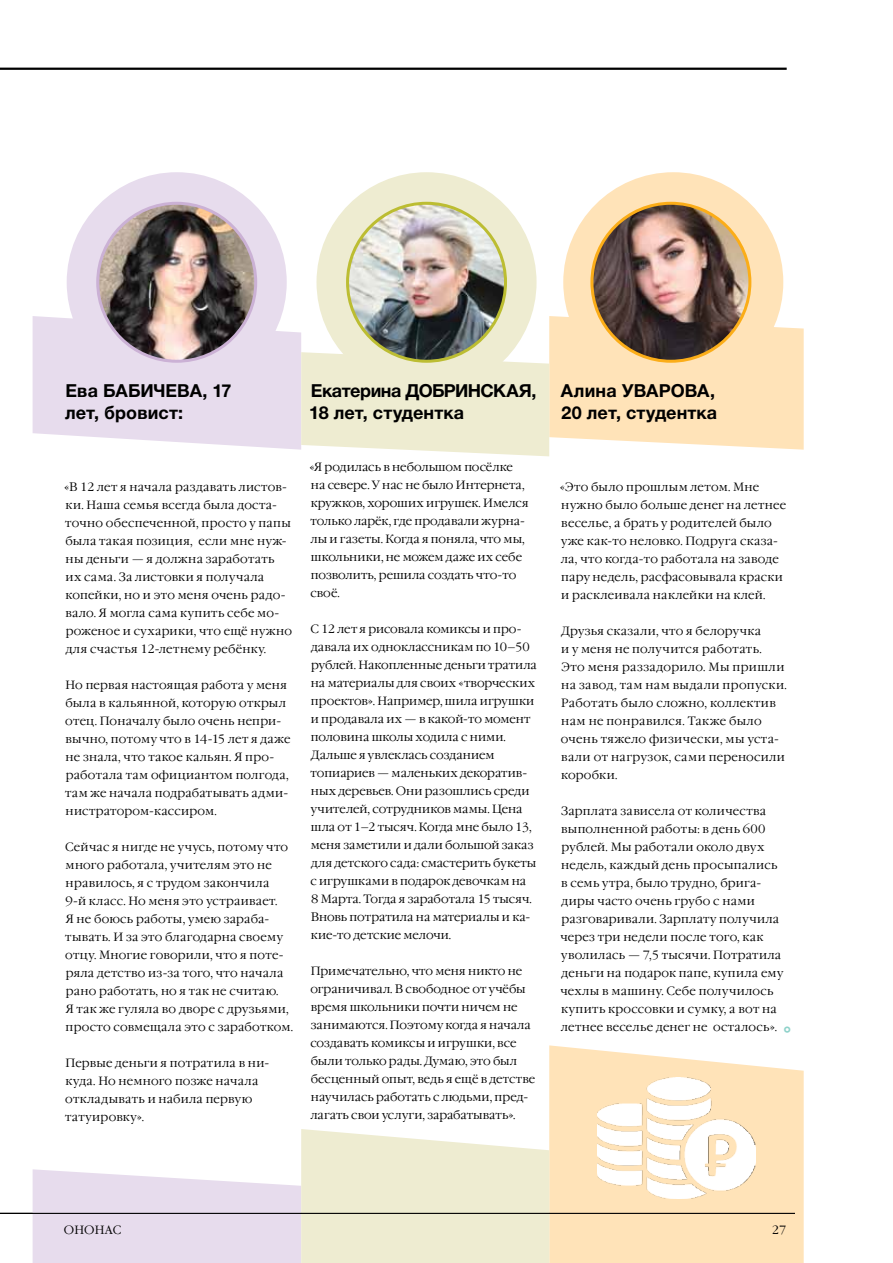
<style>
.page{position:relative;width:893px;height:1263px;background:#fff}
.page>*{position:absolute;margin:0;border:0;box-sizing:border-box;transform-origin:0 0}
.t1{font:26.1px "Garamond Bold ITC";color:#8fd2ca}
.t2{font:700 18px/21.6px "Helvetica Neue Cyr";letter-spacing:.005em;color:#000}
.t3{font:700 18px "Helvetica Neue Cyr";letter-spacing:-.03em;color:#000}
.t4{font:12px/18px "Garamond Light ITC";letter-spacing:.015em;color:#000}
</style>
<div class="page">
<svg style="left:549px;top:1045px;width:255px;height:218px;background:#fee5be"></svg>
<svg style="left:33px;top:1129px;width:516px;height:134px"></svg>
<div style="left:316px;top:172px;width:221px;height:220px;background:#eeecd1;border-radius:50%"></div>
<div style="left:67px;top:172px;width:220px;height:220px;background:#e7dced;border-radius:50%"></div>
<hr style="left:0;top:1213px;width:795px;height:1px;background:#000">
<svg style="left:33px;top:316px;width:771px;height:140px"></svg>
<img style="left:348px;top:203px;width:157px;height:158px;border-radius:79px">
<div style="left:346px;top:202px;width:161px;height:161px;border:3px solid #bcbd32;border-radius:50%"></div>
<div style="left:563px;top:172px;width:220px;height:220px;background:#ffe3b8;border-radius:50%"></div>
<img style="left:98px;top:203px;width:158px;height:158px;border-radius:79px">
<div style="left:96px;top:202px;width:161px;height:161px;border:3px solid #cbb1d5;border-radius:50%"></div>
<img style="left:592px;top:203px;width:158px;height:158px;border-radius:79px">
<div style="left:590px;top:202px;width:161px;height:161px;border:3px solid #fbad18;border-radius:50%"></div>
<img style="left:598px;top:1077px;width:157px;height:122px">
<h2 class="t2" style="left:65px;top:380px;width:168px;text-indent:100px">ева, 17 лет, бровист:</h2>
<h2 class="t2" style="left:66px;top:380px;width:76px">Ева Бабич</h2>
<p class="t4" style="left:64px;top:477px;width:229px">«В 12 лет я начала раздавать листов&shy;ки. Наша семья всегда была доста&shy;точно обеспеченной, просто у папы была такая позиция, если мне нуж&shy;ны деньги — я должна заработать<br>их сама. За листовки я получала копейки, но и это меня очень радо&shy;вало. Я могла сама купить себе мо&shy;роженое и сухарики, что ещё нужно для счастья 12-летнему ребёнку.</p>
<p class="t4" style="left:65px;top:675px;width:227px">Но первая настоящая работа у меня была в кальянной, которую открыл отец. Поначалу было очень непри&shy;вычно, потому что в 14-15 лет я даже не знала, что такое кальян. Я про&shy;работала там официантом полгода, там же начала подрабатывать адми&shy;нистратором-кассиром.</p>
<p class="t4" style="left:65px;top:837px;width:229px">Сейчас я нигде не учусь, потому что много работала, учителям это не нравилось, я с трудом закончила<br>9-й класс. Но меня это устраивает.<br>Я не боюсь работы, умею зараба&shy;тывать. И за это благодарна своему отцу. Многие говорили, что я поте&shy;ряла детство из-за того, что начала рано работать, но я так не считаю.<br>Я так же гуляла во дворе с друзьями, просто совмещала это с заработком.</p>
<p class="t4" style="left:65px;top:1053px;width:206px">Первые деньги я потратила в ни&shy;куда. Но немного позже начала откладывать и набила первую татуировку».</p>
<h2 class="t3" style="left:311px;top:381px;width:134px">Екатерина Добри</h2>
<h2 class="t2" style="left:468px;top:380px;width:70px">нская,</h2>
<h2 class="t2" style="left:309px;top:401px;width:156px">18 лет, студентка</h2>
<p class="t4" style="left:309px;top:457px;width:221px">«Я родилась в небольшом посёлке на севере. У нас не было Интернета, кружков, хороших игрушек. Имелся только ларёк, где продавали журна&shy;лы и газеты. Когда я поняла, что мы, школьники, не можем даже их себе позволить, решила создать что-то своё.</p>
<p class="t4" style="left:310px;top:619px;width:228px">С 12 лет я рисовала комиксы и про&shy;давала их одноклассникам по 10–50 рублей. Накопленные деньги тратила на материалы для своих «творческих проектов». Например, шила игрушки и продавала их — в какой-то момент половина школы ходила с ними.<br>Дальше я увлеклась созданием топиариев — маленьких декоратив&shy;ных деревьев. Они разошлись среди учителей, сотрудников мамы. Цена шла от 1–2 тысяч. Когда мне было 13, меня заметили и дали большой заказ для детского сада: смастерить букеты с игрушками в подарок девочкам на<br>8 Марта. Тогда я заработала 15 тысяч.<br>Вновь потратила на материалы и ка&shy;кие-то детские мелочи.</p>
<p class="t4" style="left:310px;top:961px;width:226px">Примечательно, что меня никто не ограничивал. В свободное от учёбы время школьники почти ничем не занимаются. Поэтому когда я начала создавать комиксы и игрушки, все были только рады. Думаю, это был бесценный опыт, ведь я ещё в детстве научилась работать с людьми, пред&shy;лагать свои услуги, зарабатывать».</p>
<h2 class="t2" style="left:561px;top:380px;width:158px">Алина Уварова,<br>20 лет, студентка</h2>
<p class="t4" style="left:560px;top:477px;width:228px">«Это было прошлым летом. Мне нужно было больше денег на летнее веселье, а брать у родителей было уже как-то неловко. Подруга сказа&shy;ла, что когда-то работала на заводе пару недель, расфасовывала краски и расклеивала наклейки на клей.</p>
<p class="t4" style="left:561px;top:621px;width:228px">Друзья сказали, что я белоручка<br>и у меня не получится работать.<br>Это меня раззадорило. Мы пришли на завод, там нам выдали пропуски.<br>Работать было сложно, коллектив нам не понравился. Также было очень тяжело физически, мы уста&shy;вали от нагрузок, сами переносили коробки.</p>
<p class="t4" style="left:560px;top:801px;width:225px">Зарплата зависела от количества выполненной работы: в день 600 рублей. Мы работали около двух недель, каждый день просыпались в семь утра, было трудно, брига&shy;диры часто очень грубо с нами разговаривали. Зарплату получила через три недели после того, как уволилась — 7,5 тысячи. Потратила деньги на подарок папе, купила ему чехлы в машину. Себе получилось купить кроссовки и сумку, а вот на летнее веселье денег не осталось».</p>
<h1 class="t1" style="left:783px;top:1018px;width:10px">°</h1>
<p class="t4" style="left:64px;top:1221px;width:22px">Онон</p>
<p class="t4" style="left:105px;top:1221px;width:18px">ас</p>
<p class="t4" style="left:772px;top:1221px;width:16px">27</p>
</div>
